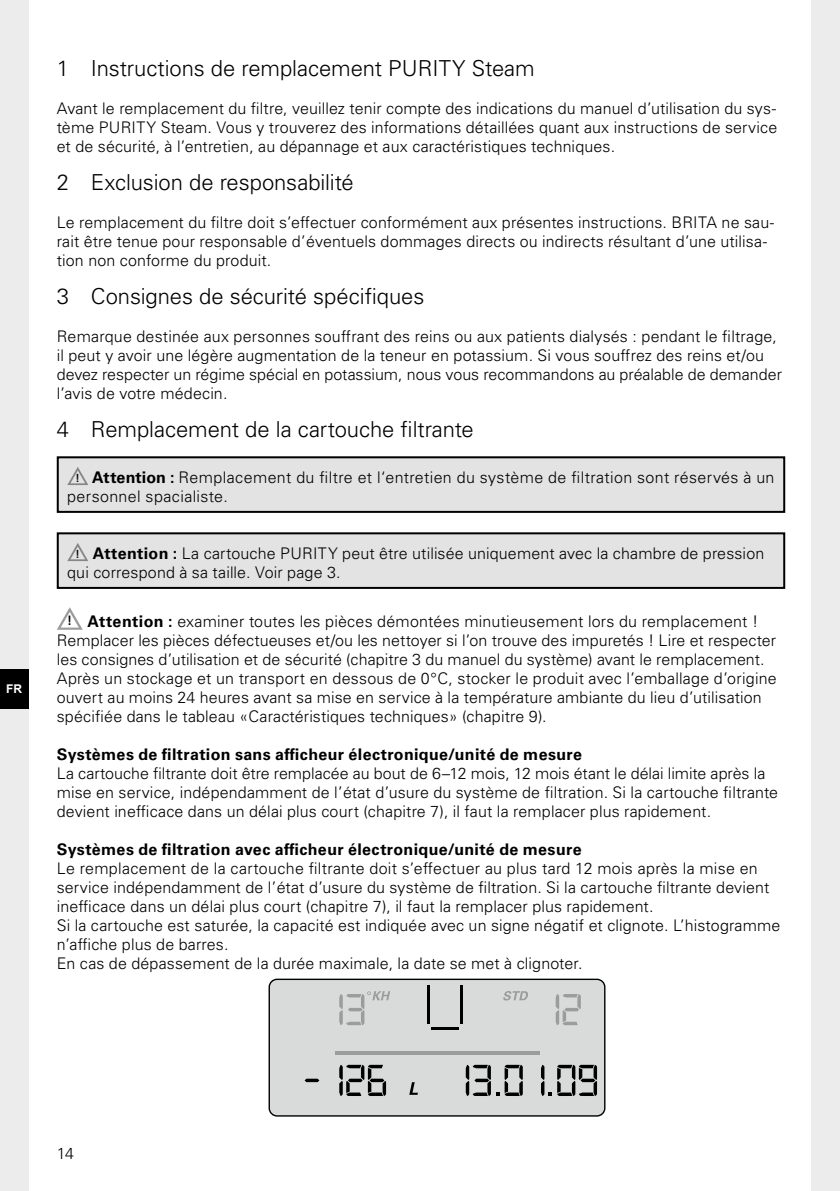
<style>
.page{position:relative;width:840px;height:1191px;background:#fff}
.page>*{position:absolute;margin:0;border:0;box-sizing:border-box;transform-origin:0 0}
.t1{font:300 22px "Univers LT Pro 45";letter-spacing:-.005em;color:#000}
.t2{font:300 16px/19px "Univers LT Pro 45";letter-spacing:.01em;color:#000}
.t3{font:700 16px "Univers LT Pro 65";letter-spacing:.02em;color:#000}
.t4{font:700 12px "Arial";color:#fff}
.s1{font-family:"Univers LT Pro 65";font-weight:700;font-size:11.2px}
.s2{font-family:"Univers LT Pro 65";font-weight:700}
.s3{font-family:"Univers LT Pro 65";font-weight:700;font-size:13px}
</style>
<div class="page">
<div style="left:0;top:0;width:28px;height:1191px;background:#ececec"></div>
<div style="left:0;top:669px;width:28px;height:40px;background:#000"></div>
<div style="left:811px;top:0;width:28px;height:1191px;background:#ececec"></div>
<div style="left:58px;top:457px;width:725px;height:55px;background:#e3e3e3"></div>
<svg style="left:67px;top:467px;width:21px;height:18px"></svg>
<div style="left:57px;top:456px;width:727px;height:57px;border:2px solid #000"></div>
<div style="left:58px;top:533px;width:725px;height:55px;background:#e3e3e3"></div>
<svg style="left:67px;top:543px;width:21px;height:18px"></svg>
<div style="left:57px;top:532px;width:727px;height:57px;border:2px solid #000"></div>
<svg style="left:57px;top:607px;width:26px;height:23px"></svg>
<div style="left:269px;top:979px;width:335px;height:137px;background:#d9dada;border-radius:8px"></div>
<div style="left:268px;top:978px;width:337px;height:138px;border:1px solid #000;border-radius:8px"></div>
<hr style="left:334px;top:1051px;width:205px;height:3px;background:#9c9c9d">
<svg style="left:409px;top:1082px;width:8px;height:12px"></svg>
<svg style="left:503px;top:991px;width:25px;height:9px"></svg>
<hr style="left:427px;top:985px;width:3px;height:39px;background:#000">
<hr style="left:460px;top:985px;width:3px;height:39px;background:#000">
<hr style="left:431px;top:1027px;width:27px;height:3px;background:#000">
<svg style="left:339px;top:991px;width:51px;height:34px"></svg>
<svg style="left:555px;top:994px;width:25px;height:31px"></svg>
<svg style="left:304px;top:1078px;width:15px;height:4px"></svg>
<svg style="left:339px;top:1064px;width:47px;height:32px"></svg>
<svg style="left:465px;top:1064px;width:57px;height:32px"></svg>
<svg style="left:541px;top:1065px;width:10px;height:31px"></svg>
<svg style="left:557px;top:1064px;width:39px;height:32px"></svg>
<p class="t4" style="left:6px;top:681px;width:17px">FR</p>
<h1 class="t1" style="left:57px;top:53px;width:479px">1 Instructions de remplacement PURITY Steam</h1>
<p class="t2" style="left:57px;top:98px;width:721px;text-align:justify">Avant le remplacement du filtre, veuillez tenir compte des indications du manuel d’utilisation du sys&shy;tème PURITY Steam. Vous y trouverez des informations détaillées quant aux instructions de service et de sécurité, à l’entretien, au dépannage et aux caractéristiques techniques.</p>
<h1 class="t1" style="left:57px;top:167px;width:298px">2 Exclusion de responsabilité</h1>
<p class="t2" style="left:57px;top:212px;width:718px">Le remplacement du filtre doit s’effectuer conformément aux présentes instructions. BRITA ne sau&shy;rait être tenue pour responsable d’éventuels dommages directs ou indirects résultant d’une utilisa&shy;tion non conforme du produit.</p>
<h1 class="t1" style="left:57px;top:281px;width:369px">3 Consignes de sécurité spécifiques</h1>
<p class="t2" style="left:57px;top:326px;width:726px">Remarque destinée aux personnes souffrant des reins ou aux patients dialysés : pendant le filtrage, il peut y avoir une légère augmentation de la teneur en potassium. Si vous souffrez des reins et/ou devez respecter un régime spécial en potassium, nous vous recommandons au préalable de demander l’avis de votre médecin.</p>
<h1 class="t1" style="left:57px;top:414px;width:418px">4 Remplacement de la cartouche filtrante</h1>
<p class="t2" style="left:67px;top:468px;width:708px;text-indent:8px"><span class="s1">!</span> <span class="s2">Attention :</span> Remplacement du filtre et l‘entretien du système de filtration sont réservés à un personnel spacialiste.</p>
<p class="t2" style="left:67px;top:544px;width:698px;text-indent:8px"><span class="s1">!</span> <span class="s2">Attention :</span> La cartouche PURITY peut être utilisée uniquement avec la chambre de pression qui correspond à sa taille. Voir page 3.</p>
<p class="t2" style="left:57px;top:611px;width:721px;text-indent:10px"><span class="s3">!</span> <span class="s2">Attention :</span> examiner toutes les pièces démontées minutieusement lors du remplacement !<br>Remplacer les pièces défectueuses et/ou les nettoyer si l’on trouve des impuretés ! Lire et respecter les consignes d’utilisation et de sécurité (chapitre 3 du manuel du système) avant le remplacement.<br>Après un stockage et un transport en dessous de 0°C, stocker le produit avec l’emballage d’origine ouvert au moins 24 heures avant sa mise en service à la température ambiante du lieu d’utilisation spécifiée dans le tableau «Caractéristiques techniques» (chapitre 9).</p>
<p class="t3" style="left:57px;top:743px;width:526px">Systèmes de filtration sans afficheur électronique/unité de mesure</p>
<p class="t2" style="left:57px;top:763px;width:722px">La cartouche filtrante doit être remplacée au bout de 6–12 mois, 12 mois étant le délai limite après la mise en service, indépendamment de l’état d’usure du système de filtration. Si la cartouche filtrante devient inefficace dans un délai plus court (chapitre 7), il faut la remplacer plus rapidement.</p>
<p class="t3" style="left:57px;top:838px;width:526px">Systèmes de filtration avec afficheur électronique/unité de mesure</p>
<p class="t2" style="left:57px;top:858px;width:724px">Le remplacement de la cartouche filtrante doit s’effectuer au plus tard 12 mois après la mise en service indépendamment de l’état d’usure du système de filtration. Si la cartouche filtrante devient inefficace dans un délai plus court (chapitre 7), il faut la remplacer plus rapidement.<br>Si la cartouche est saturée, la capacité est indiquée avec un signe négatif et clignote. L’histogramme n’affiche plus de barres.<br>En cas de dépassement de la durée maximale, la date se met à clignoter.</p>
<p class="t2" style="left:57px;top:1143px;width:19px">14</p>
</div>
